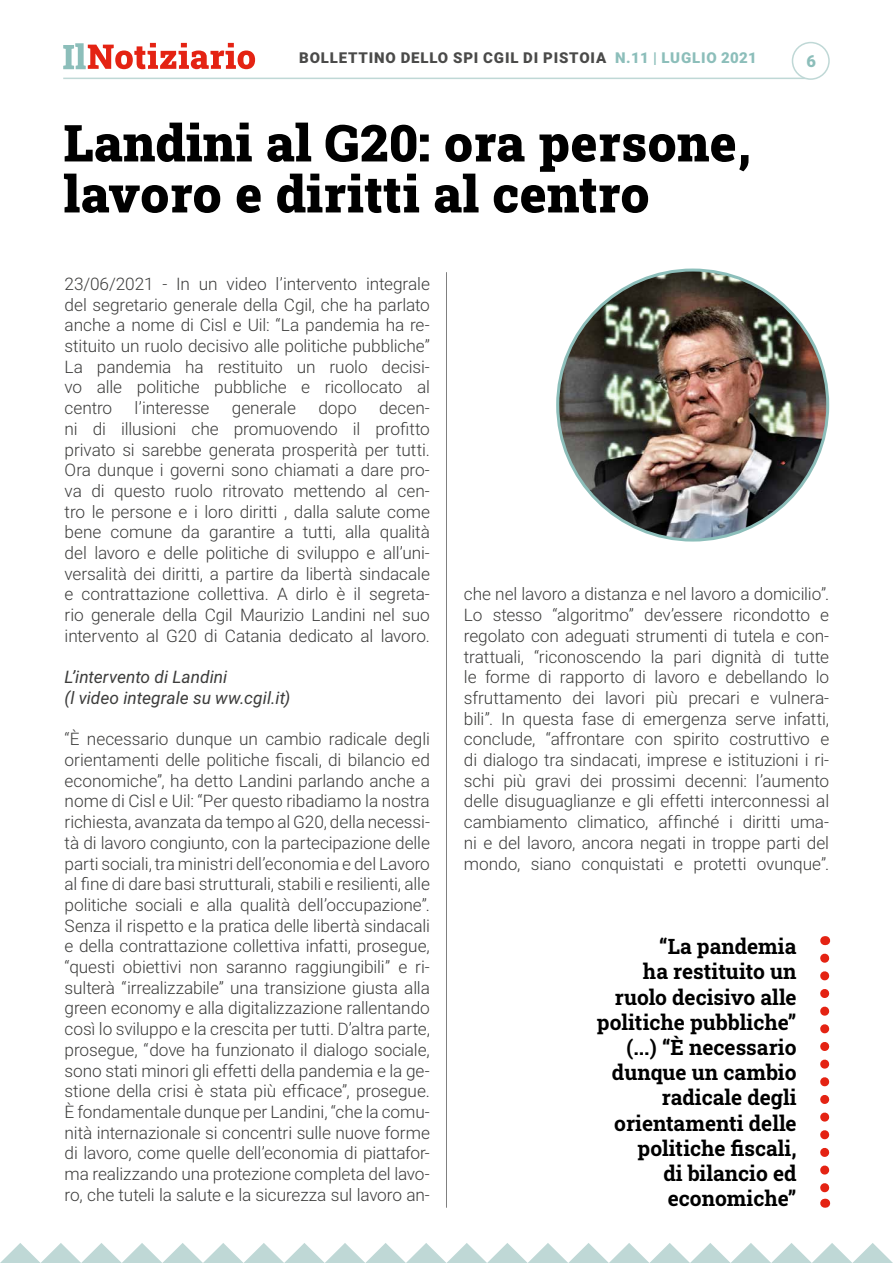
<style>
.page{position:relative;width:893px;height:1263px;background:#fff}
.page>*{position:absolute;margin:0;border:0;box-sizing:border-box;transform-origin:0 0}
.t1{font:900 51px/51px "Roboto Slab";letter-spacing:.01em;color:#000}
.t2{font:700 21px/25.2px "Roboto Slab";color:#000;text-align:right}
.t3{font:300 17.25px/20.7px "Roboto";letter-spacing:-.005em;color:#3c3c3b;text-align:justify}
.t4{font:italic 17.25px/20.7px "Roboto";color:#3c3c3b}
.t5{font:900 16.5px "Roboto";color:#8cbeba}
.t6{font:900 15px "Roboto";letter-spacing:.055em;color:#4a4a49}
.s1{color:#8cbeba}
</style>
<div class="page">
<svg style="left:63px;top:43px;width:192px;height:26px"></svg>
<hr style="left:63px;top:78px;width:748px;height:1px;background:#bfd8d6">
<div style="left:792px;top:42px;width:38px;height:38px;border:2px solid #bfd8d6;border-radius:50%"></div>
<svg style="left:0;top:1243px;width:893px;height:20px"></svg>
<svg style="left:820px;top:958px;width:9px;height:250px"></svg>
<hr style="left:446px;top:272px;width:1px;height:936px;background:#000">
<img style="left:558px;top:270px;width:270px;height:270px;border-radius:135px">
<p class="t6" style="left:299px;top:47px;width:459px">BOLLETTINO DELLO SPI CGIL DI PISTOIA <span class="s1">N.11 | LUGLIO 2021</span></p>
<p class="t5" style="left:806px;top:49px;width:11px">6</p>
<h1 class="t1" style="left:64px;top:116px;width:689px">Landini al G20: ora persone, lavoro e diritti al centro</h1>
<p class="t3" style="left:65px;top:273px;width:367px">23/06/2021 - In un video l’intervento integrale del segretario generale della Cgil, che ha parlato anche a nome di Cisl e Uil: “La pandemia ha re&shy;stituito un ruolo decisivo alle politiche pubbliche” La pandemia ha restituito un ruolo decisi&shy;vo alle politiche pubbliche e ricollocato al centro</p>
<p class="t3" style="left:65px;top:397px;width:367px;text-indent:314px">decen&shy;ni di illusioni che promuovendo il profitto privato si sarebbe generata prosperità per tutti.<br>Ora dunque i governi sono chiamati a dare pro&shy;va di questo ruolo ritrovato mettendo al cen&shy;tro le persone e i loro diritti , dalla salute come bene comune da garantire a tutti, alla qualità del lavoro e delle politiche di sviluppo e all’uni&shy;versalità dei diritti, a partire da libertà sindacale e contrattazione collettiva. A dirlo è il segreta&shy;rio generale della Cgil Maurizio Landini nel suo intervento al G20 di Catania dedicato al lavoro.</p>
<p class="t4" style="left:65px;top:666px;width:227px">L’intervento di Landini<br>(l video integrale su ww.cgil.it)</p>
<p class="t3" style="left:65px;top:728px;width:367px">“È necessario dunque un cambio radicale degli orientamenti delle politiche fiscali, di bilancio ed economiche”, ha detto Landini parlando anche a nome di Cisl e Uil: “Per questo ribadiamo la nostra richiesta, avanzata da tempo al G20, della necessi&shy;tà di lavoro congiunto, con la partecipazione delle parti sociali, tra ministri dell’economia e del Lavoro al fine di dare basi strutturali, stabili e resilienti, alle politiche sociali e alla qualità dell’occupazione”.<br>Senza il rispetto e la pratica delle libertà sindacali e della contrattazione collettiva infatti, prosegue, “questi obiettivi non saranno raggiungibili” e ri&shy;sulterà “irrealizzabile” una transizione giusta alla green economy e alla digitalizzazione rallentando così lo sviluppo e la crescita per tutti. D’altra parte, prosegue, “dove ha funzionato il dialogo sociale, sono stati minori gli effetti della pandemia e la ge&shy;stione della crisi è stata più efficace”, prosegue.<br>È fondamentale dunque per Landini, “che la comu&shy;nità internazionale si concentri sulle nuove forme di lavoro, come quelle dell’economia di piattafor&shy;ma realizzando una protezione completa del lavo&shy;ro, che tuteli la salute e la sicurezza sul lavoro an-</p>
<p class="t3" style="left:135px;top:397px;width:76px">l’interesse</p>
<p class="t3" style="left:232px;top:397px;width:66px">generale</p>
<p class="t3" style="left:318px;top:397px;width:40px">dopo</p>
<p class="t3" style="left:464px;top:583px;width:367px">che nel lavoro a distanza e nel lavoro a domicilio”.<br>Lo stesso “algoritmo” dev’essere ricondotto e regolato con adeguati strumenti di tutela e con&shy;trattuali, “riconoscendo la pari dignità di tutte le forme di rapporto di lavoro e debellando lo sfruttamento dei lavori più precari e vulnera&shy;bili”. In questa fase di emergenza serve infatti, conclude, “affrontare con spirito costruttivo e di dialogo tra sindacati, imprese e istituzioni i ri&shy;schi più gravi dei prossimi decenni: l’aumento delle disuguaglianze e gli effetti interconnessi al cambiamento climatico, affinché i diritti uma&shy;ni e del lavoro, ancora negati in troppe parti del mondo, siano conquistati e protetti ovunque”.</p>
<p class="t2" style="left:597px;top:933px;width:201px">“La pandemia<br>ha restituito un ruolo decisivo alle politiche pubbliche” (...) “È necessario dunque un cambio radicale degli orientamenti delle politiche fiscali,<br>di bilancio ed economiche”</p>
</div>
